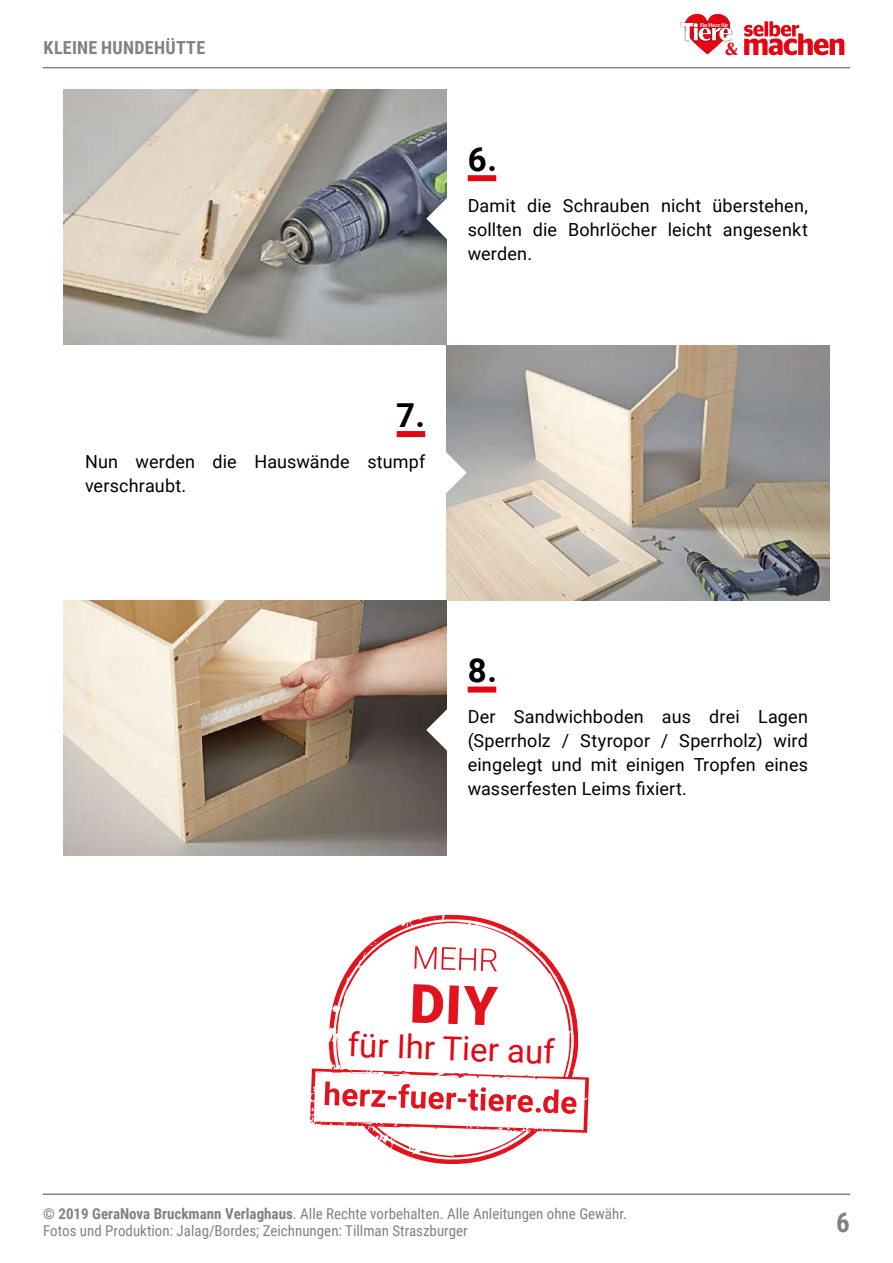
<style>
.page{position:relative;width:893px;height:1263px;background:#fff}
.page>*{position:absolute;margin:0;border:0;box-sizing:border-box;transform-origin:0 0}
.t1{font:33px "Roboto";color:#e30613}
.t2{font:700 33px "Roboto";color:#000}
.t3{font:700 27px "Roboto Condensed";color:#828282}
.t4{font:18px/24px "Roboto";letter-spacing:.01em;color:#000;text-align:justify}
.t5{font:700 18px "Roboto Condensed";letter-spacing:.015em;color:#828282}
.t6{font:900 18px "Optima LT Std";color:#e30512}
.t7{font:15px/16.5px "Roboto Condensed";color:#828282}
.t8{font:900 5.7px "Optima LT Std";letter-spacing:-.03em;color:#fff;scale:.96 1}
.s1{font-weight:700}
</style>
<div class="page">
<div style="left:397px;top:431px;width:28px;height:6px;background:#e30512"></div>
<img style="left:446px;top:345px;width:383px;height:255px">
<svg style="left:446px;top:451px;width:21px;height:43px"></svg>
<div style="left:468px;top:175px;width:28px;height:6px;background:#e30512"></div>
<img style="left:64px;top:89px;width:382px;height:255px">
<svg style="left:426px;top:197px;width:21px;height:43px"></svg>
<div style="left:468px;top:686px;width:28px;height:6px;background:#e30512"></div>
<img style="left:64px;top:601px;width:382px;height:255px">
<svg style="left:426px;top:709px;width:21px;height:42px"></svg>
<svg style="left:310px;top:915px;width:279px;height:249px"></svg>
<hr style="left:43px;top:67px;width:807px;height:1px;background:#828282">
<hr style="left:43px;top:1193px;width:807px;height:2px;background:#828282">
<svg style="left:680px;top:14px;width:52px;height:40px"></svg>
<svg style="left:744px;top:21px;width:100px;height:34px"></svg>
<p class="t5" style="left:44px;top:40px;width:163px">KLEINE HUNDEHÜTTE</p>
<p class="t8" style="left:700px;top:21px;width:31px">Ein Herz für</p>
<p class="t6" style="left:725px;top:39px;width:14px">&amp;</p>
<h1 class="t2" style="left:468px;top:145px;width:31px">6.</h1>
<p class="t4" style="left:468px;top:195px;width:342px">Damit die Schrauben nicht überstehen, sollten die Bohrlöcher leicht angesenkt werden.</p>
<h1 class="t2" style="left:396px;top:401px;width:31px">7.</h1>
<p class="t4" style="left:85px;top:451px;width:342px">Nun werden die Hauswände stumpf verschraubt.</p>
<h1 class="t2" style="left:468px;top:656px;width:31px">8.</h1>
<p class="t4" style="left:468px;top:706px;width:342px">Der Sandwichboden aus drei Lagen (Sperrholz / Styropor / Sperrholz) wird eingelegt und mit einigen Tropfen eines wasserfesten Leims fixiert.</p>
<h1 class="t1" style="left:349px;top:1026px;width:208px;rotate:2deg">für Ihr Tier auf</h1>
<p class="t7" style="left:43px;top:1207px;width:585px"><span class="s1">© 2019 GeraNova Bruckmann Verlaghaus</span>. Alle Rechte vorbehalten. Alle Anleitungen ohne Gewähr.<br>Fotos und Produktion: Jalag/Bordes; Zeichnungen: Tillman Straszburger</p>
<h2 class="t3" style="left:836px;top:1206px;width:15px">6</h2>
</div>
